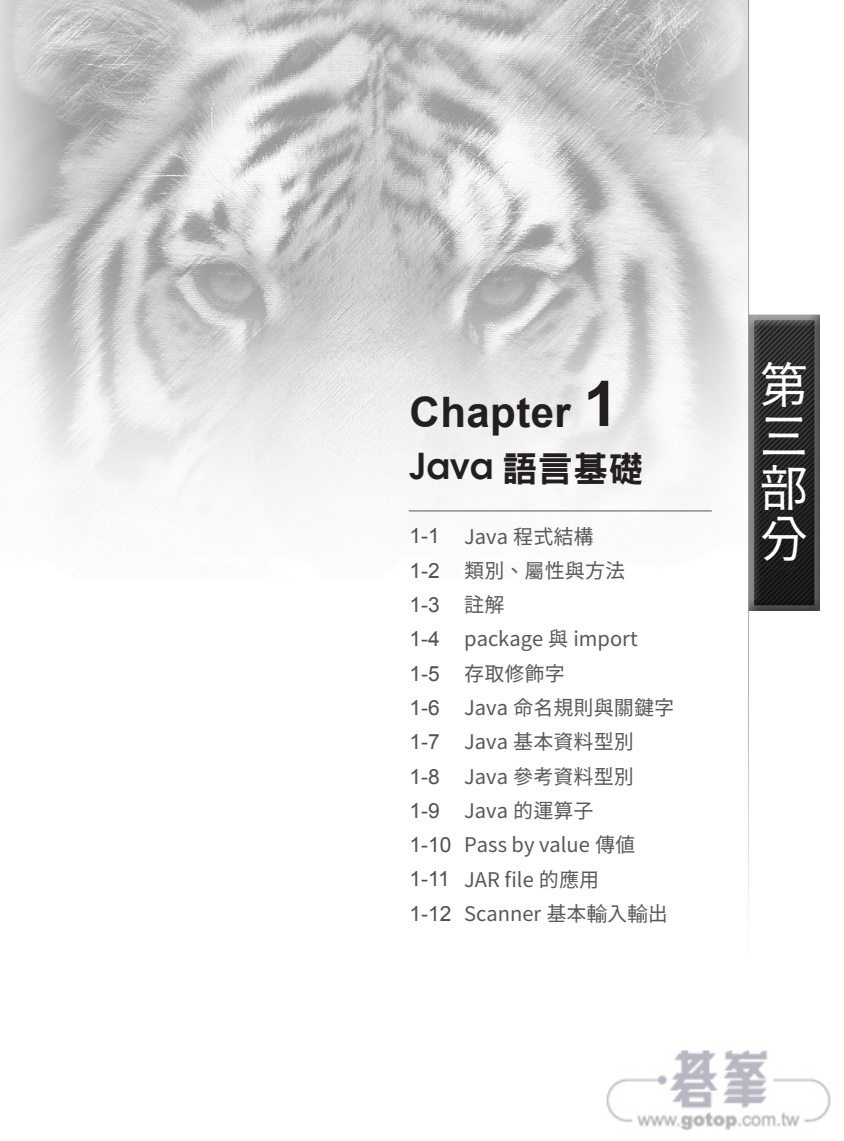
<style>
.page{position:relative;width:844px;height:1141px;background:#fff}
.page>*{position:absolute;margin:0;border:0;box-sizing:border-box;transform-origin:0 0}
.t1{font:52.5px/55.1px "Gen Seki Gothic TW Regular TTF";color:#fff}
.t2{font:49px/51.4px "Gen Seki Gothic TW Regular TTF";color:#fff;text-align:justify}
.t3{font:700 42px "Arial";letter-spacing:.01em;color:#231f20}
.t4{font:600 35px "Avant Garde";color:#231f20}
.t5{font:21px "Arial";color:#505052}
.t6{font:20.12px/34.3px "Gen Seki Gothic TW Regular TTF";color:#57585a}
.s1{font-size:63px}
.s2{font-family:"DFN Hei W9 WIN BF";font-weight:400}
.s3{font-family:"Arial";font-size:21px;color:#505052}
.s4{font-family:"Gen Seki Gothic TW Regular TTF";font-size:20.12px;color:#57585a}
.s5{font-family:"DF Hei Std W5";font-size:20.47px}
</style>
<div class="page">
<img style="left:0;top:0;width:819px;height:923px">
<img style="left:606px;top:1050px;width:225px;height:81px">
<h3 class="t3" style="left:409px;top:384px;width:210px">Chapter <span class="s1">1</span></h3>
<h3 class="t4" style="left:409px;top:444px;width:235px">JAVA <span class="s2">語言基礎</span></h3>
<p class="t6" style="left:409px;top:519px;width:217px"><span class="s3">1-1</span> Java 程式結構<br><span class="s3">1-2</span> 類別、屬性與方法</p>
<p class="t5" style="left:409px;top:591px;width:96px">1-3 <span class="s4">註解</span></p>
<p class="t6" style="left:409px;top:622px;width:266px"><span class="s3">1-4</span> package 與 import<br><span class="s3">1-5</span> 存取修飾字<br><span class="s3">1-6</span> Java 命名規則與關鍵字<br><span class="s3">1-7</span> Java 基本資料型別<br><span class="s3">1-8</span> Java 參考資料型別<br><span class="s3">1-9</span> Java 的運算子<br><span class="s3">1-10</span> Pass by value 傳值<br><span class="s3">1-11</span> JAR file 的應用<br><span class="s3">1-12</span> Scanner 基本<span class="s5">輸</span>入<span class="s5">輸</span>出</p>
<h1 class="t1" style="left:758px;top:349px;width:51px">第二</h1>
<h2 class="t2" style="left:759px;top:360px;width:48px">第三部分</h2>
</div>
